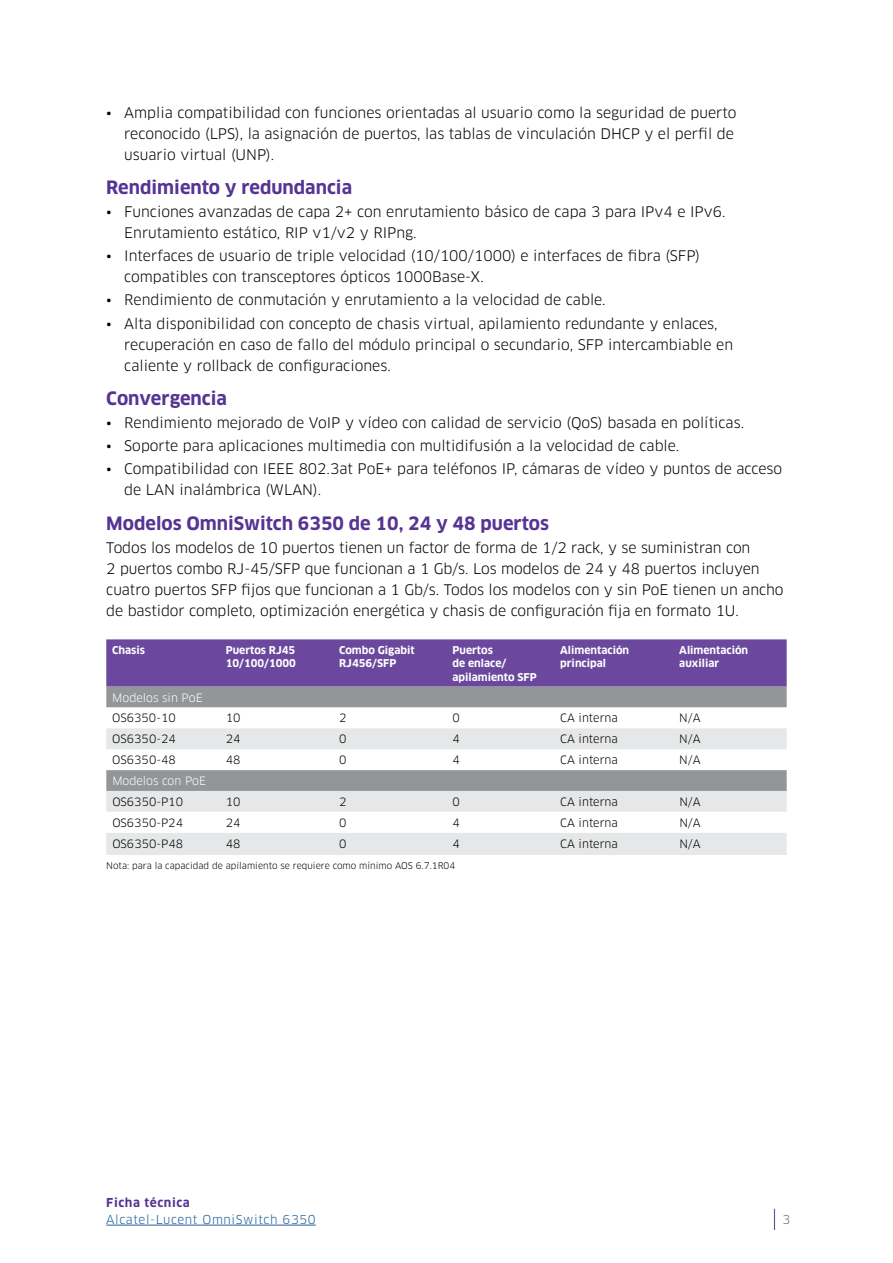
<style>
.page{position:relative;width:893px;height:1263px;background:#fff}
.page>*{position:absolute;margin:0;border:0;box-sizing:border-box;transform-origin:0 0}
.t1{font:700 18px "Clan OT";color:#573393}
.t2{font:14.25px/21px "Clan OT";color:#000}
.t3{font:12px "Clan OT";letter-spacing:.05em;color:#215e9e}
.t4{font:700 12px "Clan OT";letter-spacing:.05em;color:#573393}
.t5{font:12px "Clan OT";color:#6d6e71}
.t6{font:11.25px "Clan OT";color:#000}
.t7{font:11.25px "Clan OT";color:#fff}
.t8{font:700 10.5px/13.5px "Clan OT";color:#fff}
.t9{font:9px "Clan OT";color:#000}
</style>
<div class="page">
<svg style="left:774px;top:1209px;width:1px;height:21px"></svg>
<hr style="left:106px;top:1225px;width:210px;height:1px;background:#215e9e">
<div style="left:106px;top:639px;width:681px;height:48px;background:#6b489d"></div>
<div style="left:106px;top:687px;width:681px;height:20px;background:#939598"></div>
<svg style="left:106px;top:707px;width:681px;height:1px"></svg>
<svg style="left:106px;top:728px;width:681px;height:127px;fill:#e6e7e8"></svg>
<svg style="left:106px;top:812px;width:681px;height:21px"></svg>
<p class="t2" style="left:124px;top:102px;width:614px;text-indent:-18px">• Amplia compatibilidad con funciones orientadas al usuario como la seguridad de puerto reconocido (LPS), la asignación de puertos, las tablas de vinculación DHCP y el perfil de usuario virtual (UNP).</p>
<p class="t1" style="left:106px;top:177px;width:247px">Rendimiento y redundancia</p>
<p class="t2" style="left:124px;top:201px;width:603px;text-indent:-18px">• Funciones avanzadas de capa 2+ con enrutamiento básico de capa 3 para IPv4 e IPv6.<br>Enrutamiento estático, RIP v1/v2 y RIPng.</p>
<p class="t2" style="left:124px;top:245px;width:577px;text-indent:-18px">• Interfaces de usuario de triple velocidad (10/100/1000) e interfaces de fibra (SFP) compatibles con transceptores ópticos 1000Base-X.</p>
<p class="t2" style="left:106px;top:290px;width:501px">• Rendimiento de conmutación y enrutamiento a la velocidad de cable.</p>
<p class="t2" style="left:124px;top:313px;width:610px;text-indent:-18px">• Alta disponibilidad con concepto de chasis virtual, apilamiento redundante y enlaces, recuperación en caso de fallo del módulo principal o secundario, SFP intercambiable en caliente y rollback de configuraciones.</p>
<p class="t1" style="left:106px;top:388px;width:122px">Convergencia</p>
<p class="t2" style="left:106px;top:412px;width:639px">• Rendimiento mejorado de VoIP y vídeo con calidad de servicio (QoS) basada en políticas.</p>
<p class="t2" style="left:106px;top:435px;width:574px">• Soporte para aplicaciones multimedia con multidifusión a la velocidad de cable.</p>
<p class="t2" style="left:124px;top:459px;width:659px;text-indent:-18px">• Compatibilidad con IEEE 802.3at PoE+ para teléfonos IP, cámaras de vídeo y puntos de acceso de LAN inalámbrica (WLAN).</p>
<p class="t1" style="left:106px;top:513px;width:444px">Modelos OmniSwitch 6350 de 10, 24 y 48 puertos</p>
<p class="t2" style="left:106px;top:537px;width:679px">Todos los modelos de 10 puertos tienen un factor de forma de 1/2 rack, y se suministran con<br>2 puertos combo RJ-45/SFP que funcionan a 1 Gb/s. Los modelos de 24 y 48 puertos incluyen cuatro puertos SFP fijos que funcionan a 1 Gb/s. Todos los modelos con y sin PoE tienen un ancho de bastidor completo, optimización energética y chasis de configuración fija en formato 1U.</p>
<p class="t8" style="left:112px;top:643px;width:34px">Chasis</p>
<p class="t8" style="left:226px;top:643px;width:72px">Puertos RJ45<br>10/100/1000</p>
<p class="t8" style="left:339px;top:643px;width:77px">Combo Gigabit<br>RJ456/SFP</p>
<p class="t8" style="left:452px;top:643px;width:86px">Puertos<br>de enlace/ apilamiento SFP</p>
<p class="t8" style="left:560px;top:643px;width:70px">Alimentación principal</p>
<p class="t8" style="left:679px;top:643px;width:70px">Alimentación auxiliar</p>
<p class="t7" style="left:112px;top:691px;width:92px">Modelos sin PoE</p>
<p class="t6" style="left:112px;top:711px;width:65px">OS6350-10</p>
<p class="t6" style="left:226px;top:711px;width:16px">10</p>
<p class="t6" style="left:339px;top:711px;width:9px">2</p>
<p class="t6" style="left:452px;top:711px;width:9px">0</p>
<p class="t6" style="left:560px;top:711px;width:59px">CA interna</p>
<p class="t6" style="left:679px;top:711px;width:23px">N/A</p>
<p class="t6" style="left:112px;top:732px;width:65px">OS6350-24</p>
<p class="t6" style="left:226px;top:732px;width:16px">24</p>
<p class="t6" style="left:339px;top:732px;width:9px">0</p>
<p class="t6" style="left:452px;top:732px;width:9px">4</p>
<p class="t6" style="left:560px;top:732px;width:59px">CA interna</p>
<p class="t6" style="left:679px;top:732px;width:23px">N/A</p>
<p class="t6" style="left:112px;top:753px;width:65px">OS6350-48</p>
<p class="t6" style="left:226px;top:753px;width:16px">48</p>
<p class="t6" style="left:339px;top:753px;width:9px">0</p>
<p class="t6" style="left:452px;top:753px;width:9px">4</p>
<p class="t6" style="left:560px;top:753px;width:59px">CA interna</p>
<p class="t6" style="left:679px;top:753px;width:23px">N/A</p>
<p class="t7" style="left:112px;top:774px;width:95px">Modelos con PoE</p>
<p class="t6" style="left:112px;top:795px;width:72px">OS6350-P10</p>
<p class="t6" style="left:226px;top:795px;width:16px">10</p>
<p class="t6" style="left:339px;top:795px;width:9px">2</p>
<p class="t6" style="left:452px;top:795px;width:9px">0</p>
<p class="t6" style="left:560px;top:795px;width:59px">CA interna</p>
<p class="t6" style="left:679px;top:795px;width:23px">N/A</p>
<p class="t6" style="left:112px;top:816px;width:72px">OS6350-P24</p>
<p class="t6" style="left:226px;top:816px;width:16px">24</p>
<p class="t6" style="left:339px;top:816px;width:9px">0</p>
<p class="t6" style="left:453px;top:816px;width:9px">4</p>
<p class="t6" style="left:560px;top:816px;width:59px">CA interna</p>
<p class="t6" style="left:679px;top:816px;width:23px">N/A</p>
<p class="t6" style="left:112px;top:837px;width:72px">OS6350-P48</p>
<p class="t6" style="left:226px;top:837px;width:16px">48</p>
<p class="t6" style="left:339px;top:837px;width:9px">0</p>
<p class="t6" style="left:453px;top:837px;width:9px">4</p>
<p class="t6" style="left:560px;top:837px;width:59px">CA interna</p>
<p class="t6" style="left:679px;top:837px;width:23px">N/A</p>
<p class="t9" style="left:106px;top:860px;width:351px">Nota: para la capacidad de apilamiento se requiere como mínimo AOS 6.7.1R04</p>
<p class="t4" style="left:106px;top:1196px;width:85px">Ficha técnica</p>
<p class="t3" style="left:106px;top:1212px;width:211px">Alcatel-Lucent OmniSwitch 6350</p>
<p class="t5" style="left:782px;top:1212px;width:9px">3</p>
</div>
